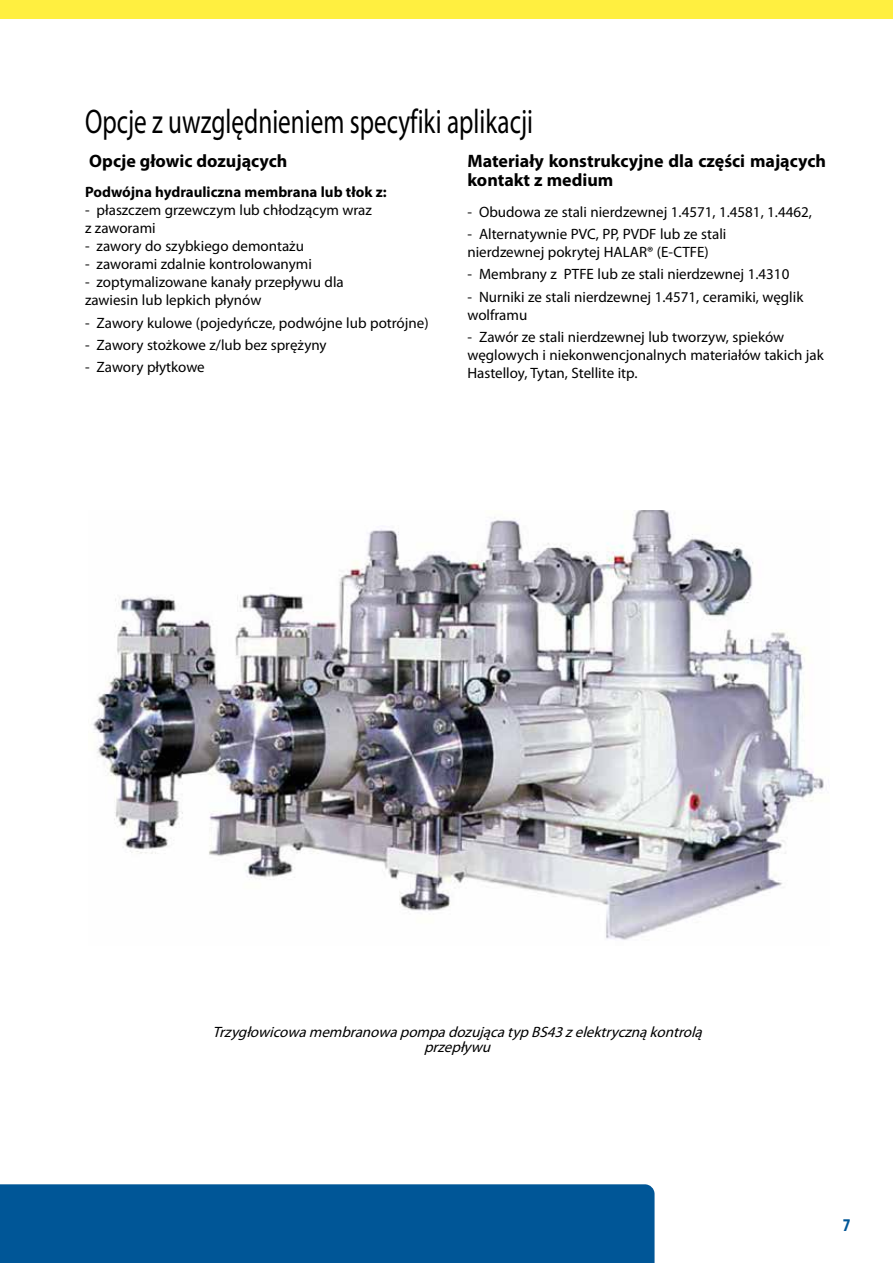
<style>
.page{position:relative;width:893px;height:1263px;background:#fff}
.page>*{position:absolute;margin:0;border:0;box-sizing:border-box;transform-origin:0 0}
.t1{font:34.2px "Myriad Pro";color:#000;scale:.74 1}
.t2{font:700 18px/19.5px "Myriad Pro";color:#000}
.t3{font:700 condensed 18px "Myriad Pro";color:#005697}
.t4{font:15px/18px "Myriad Pro";color:#000}
.t5{font:italic 15px/15px "Myriad Pro";color:#000;text-align:center}
.t6{font:700 15px "Myriad Pro";color:#000}
</style>
<div class="page">
<div style="left:0;top:1184px;width:655px;height:79px;background:#005697"></div>
<div style="left:0;top:0;width:893px;height:19px;background:#ffef40"></div>
<img style="left:93px;top:510px;width:731px;height:430px">
<h1 class="t1" style="left:85px;top:101px;width:607px">Opcje z uwzględnieniem specyfiki aplikacji</h1>
<p class="t2" style="left:467px;top:150px;width:360px">Materiały konstrukcyjne dla części mających kontakt z medium</p>
<p class="t4" style="left:467px;top:203px;width:346px">- Obudowa ze stali nierdzewnej 1.4571, 1.4581, 1.4462,</p>
<p class="t4" style="left:467px;top:225px;width:260px">- Alternatywnie PVC, PP, PVDF lub ze stali nierdzewnej pokrytej HALAR® (E-CTFE)</p>
<p class="t4" style="left:467px;top:265px;width:323px">- Membrany z PTFE lub ze stali nierdzewnej 1.4310</p>
<p class="t4" style="left:467px;top:287px;width:337px">- Nurniki ze stali nierdzewnej 1.4571, ceramiki, węglik wolframu</p>
<p class="t4" style="left:467px;top:328px;width:358px">- Zawór ze stali nierdzewnej lub tworzyw, spieków węglowych i niekonwencjonalnych materiałów takich jak<br>Hastelloy, Tytan, Stellite itp.</p>
<p class="t2" style="left:89px;top:150px;width:200px">Opcje głowic dozujących</p>
<p class="t6" style="left:85px;top:182px;width:303px">Podwójna hydrauliczna membrana lub tłok z:</p>
<p class="t4" style="left:85px;top:201px;width:288px">- płaszczem grzewczym lub chłodzącym wraz z zaworami</p>
<p class="t4" style="left:85px;top:237px;width:220px">- zawory do szybkiego demontażu</p>
<p class="t4" style="left:85px;top:255px;width:228px">- zaworami zdalnie kontrolowanymi</p>
<p class="t4" style="left:85px;top:273px;width:260px">- zoptymalizowane kanały przepływu dla zawiesin lub lepkich płynów</p>
<p class="t4" style="left:85px;top:313px;width:345px">- Zawory kulowe (pojedyńcze, podwójne lub potrójne)</p>
<p class="t4" style="left:85px;top:336px;width:243px">- Zawory stożkowe z/lub bez sprężyny</p>
<p class="t4" style="left:85px;top:358px;width:121px">- Zawory płytkowe</p>
<p class="t5" style="left:212px;top:1024px;width:496px">TrzygłowicowamembranowapompadozującatypBS43zelektrycznąkontrolą przepływu</p>
<p class="t3" style="left:843px;top:1214px;width:9px">7</p>
</div>
